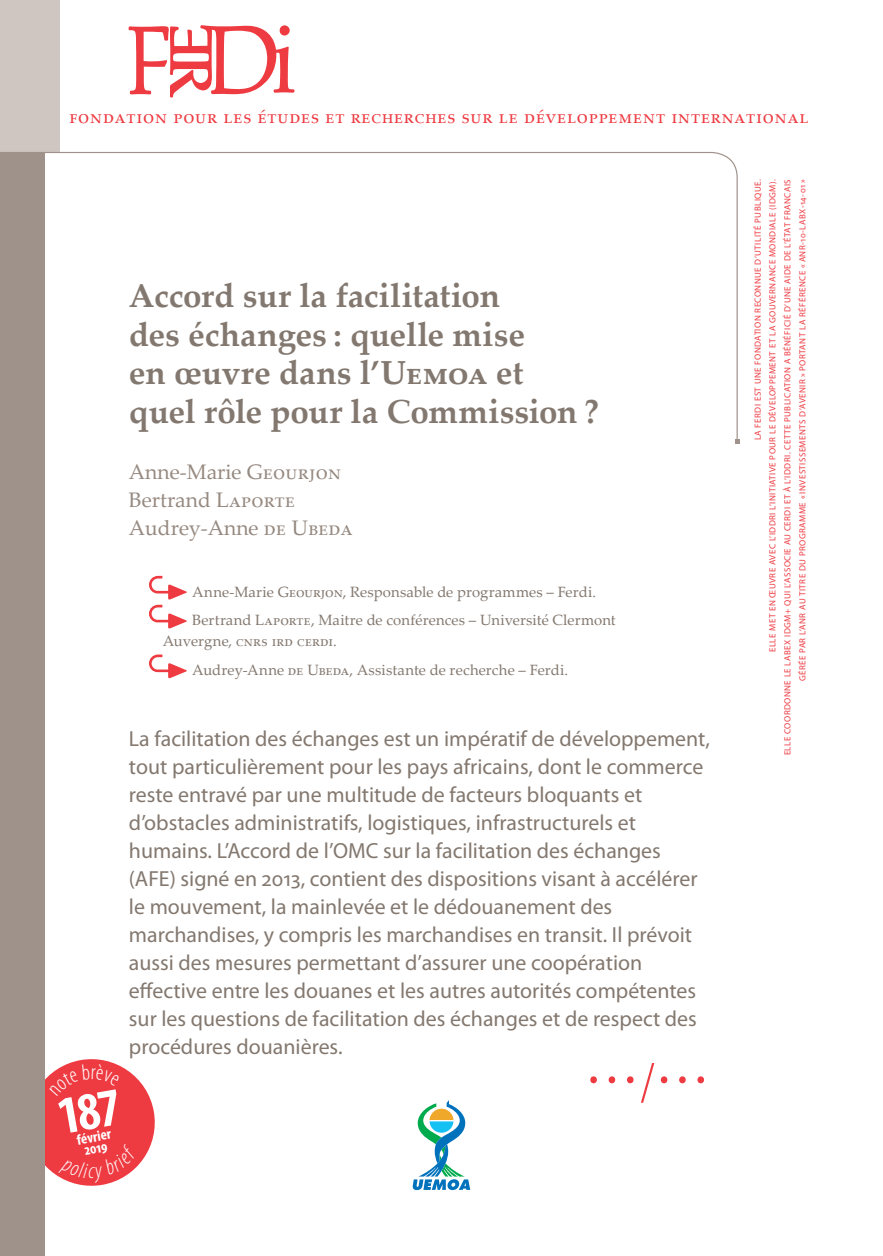
<style>
.page{position:relative;width:883px;height:1256px;background:#fff}
.page>*{position:absolute;margin:0;border:0;box-sizing:border-box;transform-origin:0 0}
.t1{font:55.12px "Myriad Pro";color:#ee3a41}
.t2{font:700 33.25px/38.5px "Palatino Linotype";letter-spacing:-.005em;color:#83786f}
.t3{font:21.88px/28px "Myriad Pro";color:#83786f}
.t4{font:21px/28px "Palatino Linotype";color:#968980}
.t5{font:19.25px "Palatino Linotype";letter-spacing:.04em;color:#ee3a41}
.t6{font:14.88px/28.5px "Palatino Linotype";letter-spacing:.005em;color:#83786f}
.t7{font:700 condensed 14.88px/11.9px "Myriad Pro";color:#fff;text-align:center}
.t8{font:8.92px/14.9px "Myriad Pro";letter-spacing:.05em;color:#ee3a41;text-align:right}
.s1{font-weight:300;font-stretch:condensed}
</style>
<div class="page">
<svg style="left:129px;top:25px;width:166px;height:73px"></svg>
<div style="left:0;top:0;width:60px;height:152px;background:#cfc6c2"></div>
<svg style="left:149px;top:575px;width:38px;height:53px"></svg>
<svg style="left:149px;top:654px;width:38px;height:24px"></svg>
<svg style="left:412px;top:1100px;width:58px;height:89px"></svg>
<div style="left:0;top:152px;width:45px;height:1103px;background:#9e928b"></div>
<svg style="left:45px;top:151px;width:693px;height:288px"></svg>
<svg style="left:735px;top:439px;width:5px;height:4px"></svg>
<svg style="left:45px;top:1059px;width:110px;height:127px"></svg>
<p class="t5" style="left:69px;top:103px;width:741px">fondation pour les études et recherches sur le développement international</p>
<h2 class="t2" style="left:129px;top:275px;width:471px">Accord sur la facilitation<br>des échanges : quelle mise<br>en œuvre dans l’Uemoa et<br>quel rôle pour la Commission ?</h2>
<p class="t4" style="left:129px;top:457px;width:225px">Anne-Marie Geourjon<br>Bertrand Laporte<br>Audrey-Anne de Ubeda</p>
<p class="t6" style="left:192px;top:576px;width:425px">Anne-Marie Geourjon, Responsable de programmes – Ferdi.<br>Bertrand Laporte, Maitre de conférences – Université Clermont</p>
<p class="t6" style="left:192px;top:626px;width:377px;text-indent:-30px">Auvergne, cnrs ird cerdi.<br>Audrey-Anne de Ubeda, Assistante de recherche – Ferdi.</p>
<p class="t7" style="left:76px;top:1133px;width:36px;rotate:-10deg">février<br>2019</p>
<p class="t3" style="left:129px;top:724px;width:583px">La facilitation des échanges est un impératif de développement, tout particulièrement pour les pays africains, dont le commerce reste entravé par une multitude de facteurs bloquants et d’obstacles administratifs, logistiques, infrastructurels et humains. L’Accord de l’OMC sur la facilitation des échanges (AFE) signé en 2013, contient des dispositions visant à accélérer le mouvement, la mainlevée et le dédouanement des marchandises, y compris les marchandises en transit. Il prévoit aussi des mesures permettant d’assurer une coopération effective entre les douanes et les autres autorités compétentes sur les questions de facilitation des échanges et de respect des procédures douanières.</p>
<h1 class="t1" style="left:584px;top:1029px;width:127px">…<span class="s1">/</span>…</h1>
<p class="t8" style="left:750px;top:755px;width:577px;rotate:-90deg">LA FERDI EST UNE FONDATION RECONNUE D’UTILITÉ PUBLIQUE.<br>ELLE MET EN ŒUVRE AVEC L’IDDRI L’INITIATIVE POUR LE DÉVELOPPEMENT ET LA GOUVERNANCE MONDIALE (IDGM).<br>ELLE COORDONNE LE LABEX IDGM+ QUI L’ASSOCIE AU CERDI ET À L’IDDRI. CETTE PUBLICATION A BÉNÉFICIÉ D’UNE AIDE DE L’ÉTAT FRANCAIS GÉRÉE PAR L’ANR AU TITRE DU PROGRAMME « INVESTISSEMENTS D’AVENIR » PORTANT LA RÉFÉRENCE « ANR-10-LABX-14-01 »</p>
</div>
